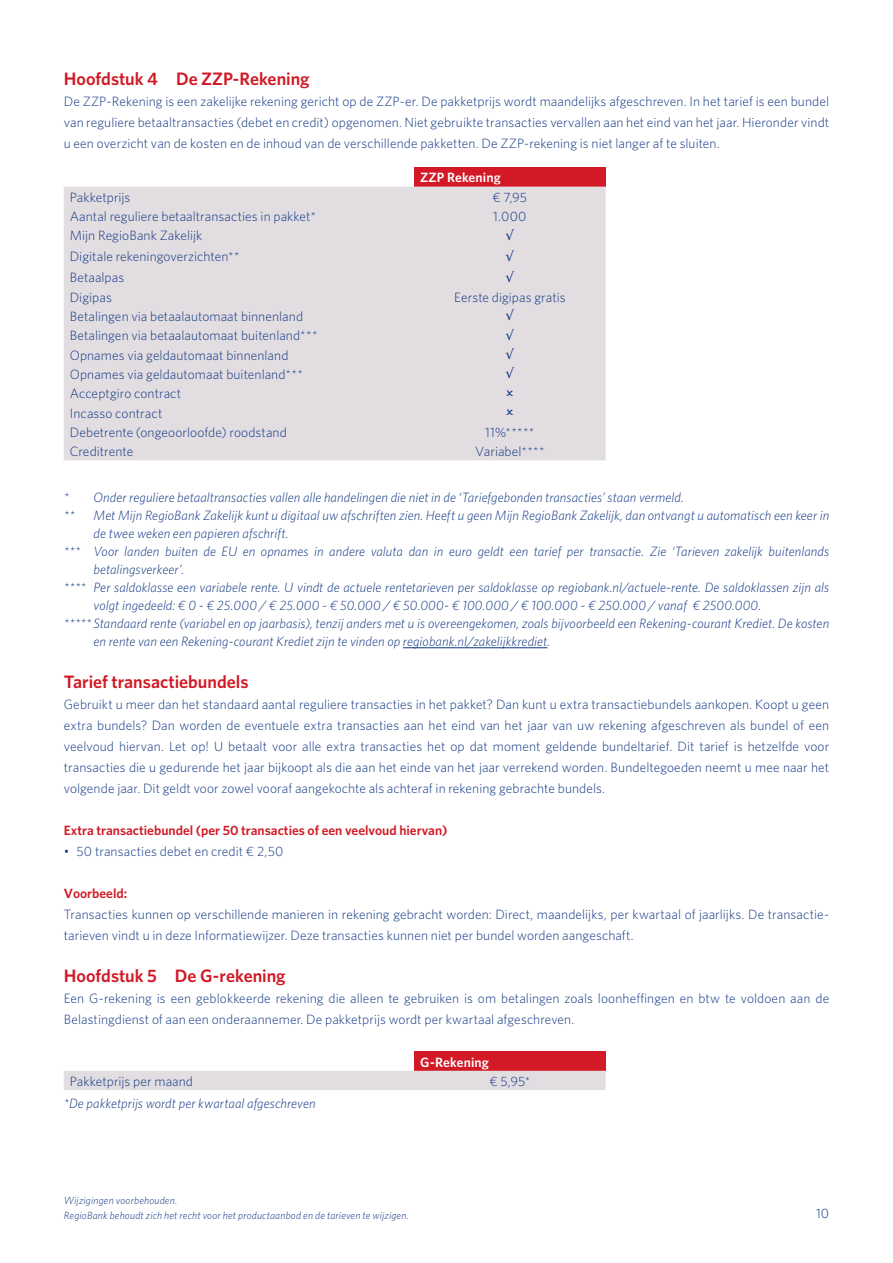
<style>
.page{position:relative;width:893px;height:1263px;background:#fff}
.page>*{position:absolute;margin:0;border:0;box-sizing:border-box;transform-origin:0 0}
.t1{font:600 18px "Whitney";color:#d21925}
.t2{font:300 13.5px/21px "Whitney";letter-spacing:.005em;color:#103682}
.t3{font:italic 300 13.5px/18px "Whitney";letter-spacing:.005em;color:#103682}
.t4{font:600 13.5px "Whitney";color:#d21925}
.t5{font:600 13.5px "Whitney";letter-spacing:.01em;color:#fff}
.t6{font:italic 300 10.5px/15px "Whitney";letter-spacing:.015em;color:#103682}
</style>
<div class="page">
<hr style="left:403px;top:647px;width:144px;height:1px;background:#103682">
<div style="left:414px;top:167px;width:192px;height:20px;background:#d21925"></div>
<div style="left:64px;top:187px;width:542px;height:273px;background:#e2dde1"></div>
<div style="left:414px;top:1051px;width:192px;height:20px;background:#d21925"></div>
<div style="left:64px;top:1071px;width:542px;height:19px;background:#e2dde1"></div>
<svg style="left:506px;top:390px;width:7px;height:6px"></svg>
<svg style="left:506px;top:409px;width:7px;height:6px"></svg>
<svg style="left:506px;top:229px;width:8px;height:12px"></svg>
<svg style="left:506px;top:250px;width:8px;height:11px"></svg>
<svg style="left:506px;top:271px;width:8px;height:12px"></svg>
<svg style="left:506px;top:309px;width:8px;height:12px"></svg>
<svg style="left:506px;top:328px;width:8px;height:12px"></svg>
<svg style="left:506px;top:348px;width:8px;height:11px"></svg>
<svg style="left:506px;top:367px;width:8px;height:11px"></svg>
<h1 class="t1" style="left:64px;top:67px;width:247px">Hoofdstuk 4 De ZZP-Rekening</h1>
<p class="t2" style="left:64px;top:90px;width:767px;text-align:justify">De ZZP-Rekening is een zakelijke rekening gericht op de ZZP-er. De pakketprijs wordt maandelijks afgeschreven. In het tarief is een bundel van reguliere betaaltransacties (debet en credit) opgenomen. Niet gebruikte transacties vervallen aan het eind van het jaar. Hieronder vindt u een overzicht van de kosten en de inhoud van de verschillende pakketten. De ZZP-rekening is niet langer af te sluiten.</p>
<p class="t5" style="left:420px;top:169px;width:82px">ZZP Rekening</p>
<p class="t2" style="left:70px;top:186px;width:62px">Pakketprijs</p>
<p class="t2" style="left:493px;top:186px;width:36px">€ 7,95</p>
<p class="t2" style="left:70px;top:205px;width:248px">Aantal reguliere betaaltransacties in pakket*</p>
<p class="t2" style="left:493px;top:205px;width:35px">1.000</p>
<p class="t2" style="left:70px;top:225px;width:134px">Mijn RegioBank Zakelijk</p>
<p class="t2" style="left:70px;top:246px;width:171px">Digitale rekeningoverzichten**</p>
<p class="t2" style="left:70px;top:267px;width:56px">Betaalpas</p>
<p class="t2" style="left:70px;top:286px;width:44px">Digipas</p>
<p class="t2" style="left:454px;top:286px;width:113px">Eerste digipas gratis</p>
<p class="t2" style="left:70px;top:305px;width:235px">Betalingen via betaalautomaat binnenland</p>
<p class="t2" style="left:70px;top:325px;width:249px">Betalingen via betaalautomaat buitenland***</p>
<p class="t2" style="left:70px;top:344px;width:220px">Opnames via geldautomaat binnenland</p>
<p class="t2" style="left:70px;top:363px;width:235px">Opnames via geldautomaat buitenland***</p>
<p class="t2" style="left:70px;top:383px;width:219px;line-height:19.4px">Acceptgiro contract<br>Incasso contract<br>Debetrente (ongeoorloofde) roodstand</p>
<p class="t2" style="left:485px;top:421px;width:51px">11%*****</p>
<p class="t2" style="left:70px;top:440px;width:65px">Creditrente</p>
<p class="t2" style="left:475px;top:440px;width:71px">Variabel****</p>
<p class="t3" style="left:64px;top:488px;width:622px">* Onder reguliere betaaltransacties vallen alle handelingen die niet in de ‘Tariefgebonden transacties’ staan vermeld. **</p>
<p class="t3" style="left:94px;top:506px;width:737px">Met Mijn RegioBank Zakelijk kunt u digitaal uw afschriften zien. Heeft u geen Mijn RegioBank Zakelijk, dan ontvangt u automatisch een keer in</p>
<p class="t3" style="left:94px;top:524px;width:196px">de twee weken een papieren afschrift.</p>
<p class="t3" style="left:64px;top:542px;width:767px">*** Voor landen buiten de EU en opnames in andere valuta dan in euro geldt een tarief per transactie. Zie ‘Tarieven zakelijk buitenlands</p>
<p class="t3" style="left:94px;top:560px;width:92px">betalingsverkeer’.</p>
<p class="t3" style="left:64px;top:578px;width:767px">**** Per saldoklasse een variabele rente. U vindt de actuele rentetarieven per saldoklasse op regiobank.nl/actuele-rente. De saldoklassen zijn als</p>
<p class="t3" style="left:94px;top:596px;width:669px">volgt ingedeeld: € 0 - € 25.000 / € 25.000 - € 50.000 / € 50.000- € 100.000 / € 100.000 - € 250.000 / vanaf € 2500.000.</p>
<p class="t3" style="left:64px;top:614px;width:767px">***** Standaard rente (variabel en op jaarbasis), tenzij anders met u is overeengekomen, zoals bijvoorbeeld een Rekening-courant Krediet. De kosten</p>
<p class="t3" style="left:94px;top:632px;width:458px">en rente van een Rekening-courant Krediet zijn te vinden op regiobank.nl/zakelijkkrediet.</p>
<h1 class="t1" style="left:64px;top:670px;width:186px">Tarief transactiebundels</h1>
<p class="t2" style="left:64px;top:694px;width:767px;text-align:justify">Gebruikt u meer dan het standaard aantal reguliere transacties in het pakket? Dan kunt u extra transactiebundels aankopen. Koopt u geen extra bundels? Dan worden de eventuele extra transacties aan het eind van het jaar van uw rekening afgeschreven als bundel of een veelvoud hiervan. Let op! U betaalt voor alle extra transacties het op dat moment geldende bundeltarief. Dit tarief is hetzelfde voor transacties die u gedurende het jaar bijkoopt als die aan het einde van het jaar verrekend worden. Bundeltegoeden neemt u mee naar het volgende jaar. Dit geldt voor zowel vooraf aangekochte als achteraf in rekening gebrachte bundels.</p>
<p class="t4" style="left:64px;top:822px;width:385px">Extra transactiebundel (per 50 transacties of een veelvoud hiervan)</p>
<p class="t2" style="left:64px;top:841px;width:221px">• 50 transacties debet en credit € 2,50</p>
<p class="t4" style="left:64px;top:885px;width:65px">Voorbeeld:</p>
<p class="t2" style="left:64px;top:904px;width:767px">Transacties kunnen op verschillende manieren in rekening gebracht worden: Direct, maandelijks, per kwartaal of jaarlijks. De transactie&shy;tarieven vindt u in deze Informatiewijzer. Deze transacties kunnen niet per bundel worden aangeschaft.</p>
<h1 class="t1" style="left:64px;top:964px;width:223px">Hoofdstuk 5 De G-rekening</h1>
<p class="t2" style="left:64px;top:988px;width:767px">Een G-rekening is een geblokkeerde rekening die alleen te gebruiken is om betalingen zoals loonheffingen en btw te voldoen aan de<br>Belastingdienst of aan een onderaannemer. De pakketprijs wordt per kwartaal afgeschreven.</p>
<p class="t5" style="left:420px;top:1053px;width:70px">G-Rekening</p>
<p class="t2" style="left:70px;top:1070px;width:125px">Pakketprijs per maand</p>
<p class="t2" style="left:489px;top:1070px;width:43px">€ 5,95*</p>
<p class="t3" style="left:64px;top:1094px;width:253px">*De pakketprijs wordt per kwartaal afgeschreven</p>
<p class="t6" style="left:64px;top:1192px;width:347px">Wijzigingen voorbehouden.<br>RegioBank behoudt zich het recht voor het productaanbod en de tarieven te wijzigen.</p>
<p class="t2" style="left:816px;top:1203px;width:15px">10</p>
</div>
